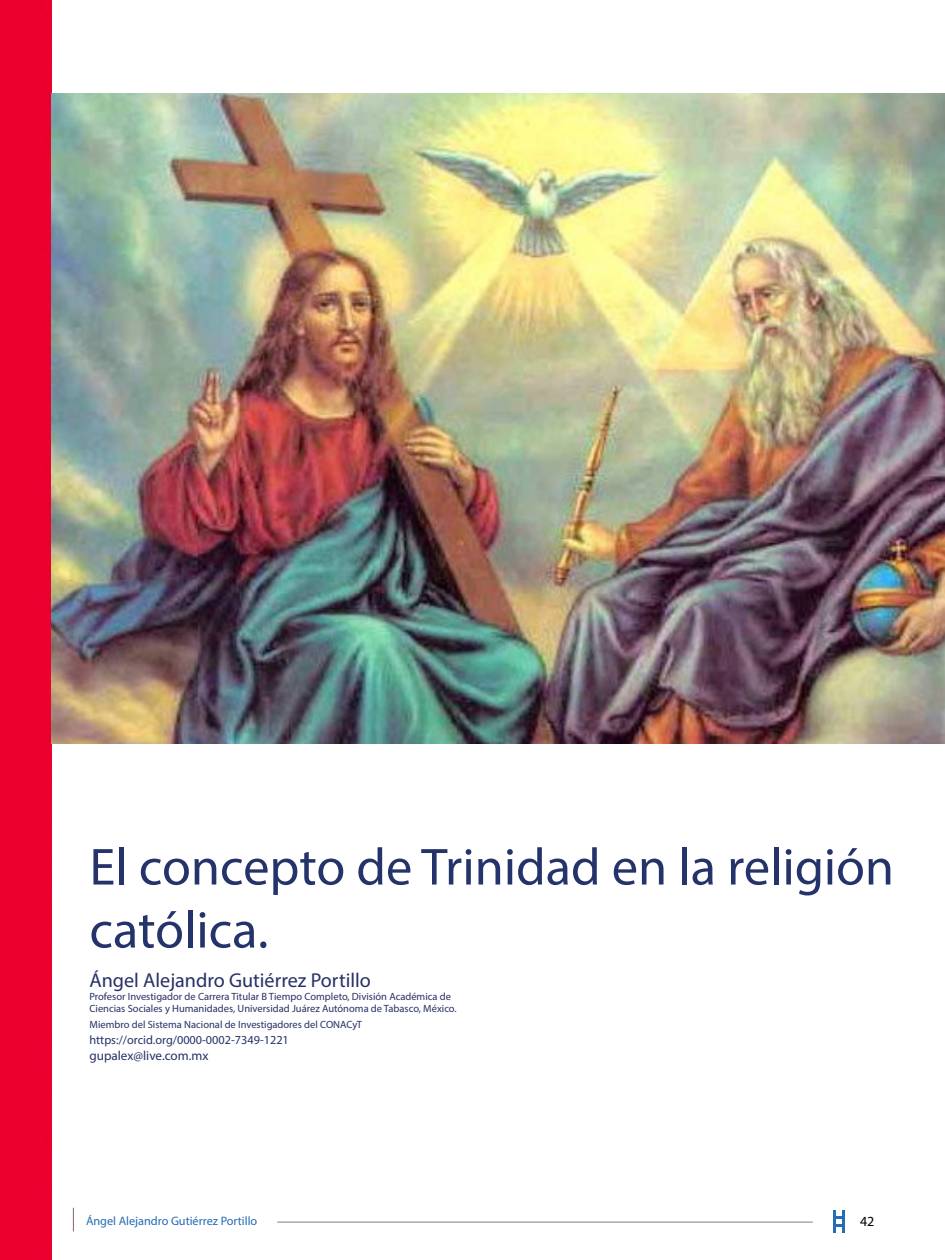
<style>
.page{position:relative;width:945px;height:1260px;background:#fff}
.page>*{position:absolute;margin:0;border:0;box-sizing:border-box;transform-origin:0 0}
.t1{font:52.5px "Myriad Pro";color:#25336b}
.t2{font:20.12px "Myriad Pro";color:#273065}
.t3{font:14px "Myriad Pro";color:#000}
.t4{font:13.12px "Myriad Pro";color:#273065}
.t5{font:12.25px "Myriad Pro";color:#25336b}
.t6{font:12.25px "Myriad Pro";color:#266bb5}
.t7{font:10.5px/12.6px "Myriad Pro";color:#273065}
</style>
<div class="page">
<hr style="left:277px;top:1222px;width:536px;height:1px;background:#808080">
<svg style="left:73px;top:1208px;width:1px;height:23px"></svg>
<svg style="left:833px;top:1210px;width:12px;height:23px"></svg>
<div style="left:0;top:0;width:52px;height:1260px;background:#ec002e"></div>
<img style="left:52px;top:94px;width:893px;height:649px">
<p class="t1" style="left:89px;top:835px;width:806px">El concepto de Trinidad en la religión</p>
<p class="t1" style="left:89px;top:898px;width:180px">católica.</p>
<p class="t2" style="left:89px;top:968px;width:283px">Ángel Alejandro Gutiérrez Portillo</p>
<p class="t7" style="left:89px;top:990px;width:369px">Profesor Investigador de Carrera Titular B Tiempo Completo, División Académica de<br>Ciencias Sociales y Humanidades, Universidad Juárez Autónoma de Tabasco, México.</p>
<p class="t7" style="left:89px;top:1018px;width:274px">Miembro del Sistema Nacional de Investigadores del CONACyT</p>
<p class="t5" style="left:89px;top:1032px;width:201px">https://orcid.org/0000-0002-7349-1221</p>
<p class="t4" style="left:89px;top:1047px;width:120px">gupalex@live.com.mx</p>
<p class="t6" style="left:86px;top:1214px;width:173px">Ángel Alejandro Gutiérrez Portillo</p>
<h3 class="t3" style="left:860px;top:1213px;width:16px">42</h3>
</div>
